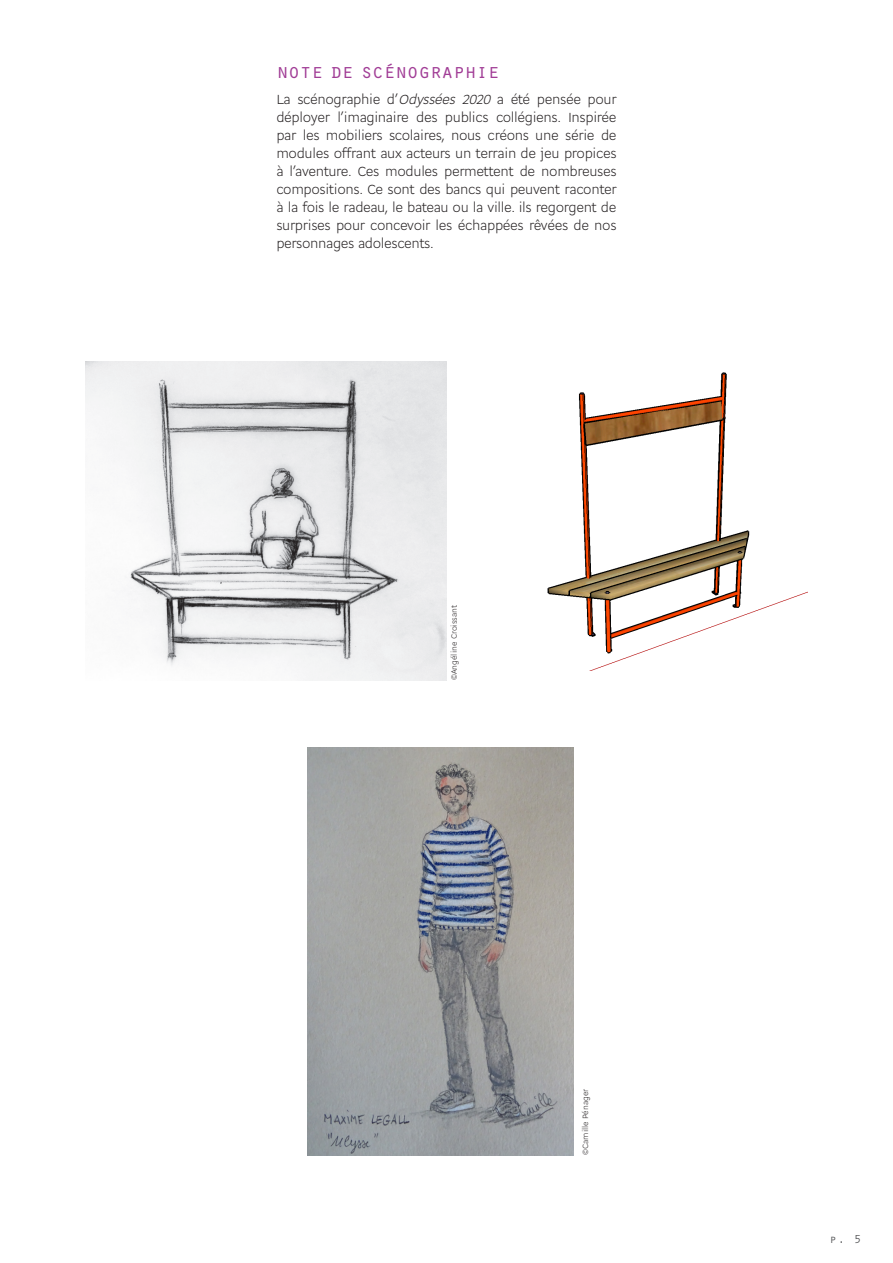
<style>
.page{position:relative;width:893px;height:1263px;background:#fff}
.page>*{position:absolute;margin:0;border:0;box-sizing:border-box;transform-origin:0 0}
.Titre_de_partie{font:21px "Orator Std";letter-spacing:-.05em;color:#a13d96}
.t1{font:300 14.25px/18px "Cogito";letter-spacing:-.025em;color:#231f20;text-align:justify}
.t2{font:12px "Orator Std";color:#57585a}
.crédit{font:300 8.25px "Cogito";color:#231f20}
.s1{font-style:italic}
</style>
<div class="page">
<img style="left:308px;top:748px;width:266px;height:407px">
<img style="left:85px;top:361px;width:361px;height:319px">
<img style="left:547px;top:372px;width:261px;height:299px">
<p class="Titre_de_partie" style="left:276px;top:56px;width:225px">note de scénographie</p>
<p class="t1" style="left:276px;top:91px;width:342px">La scénographie d’<span class="s1">Odyssées 2020</span> a été pensée pour déployer l’imaginaire des publics collégiens. Inspirée par les mobiliers scolaires, nous créons une série de modules offrant aux acteurs un terrain de jeu propices à l’aventure. Ces modules permettent de nombreuses compositions. Ce sont des bancs qui peuvent raconter à la fois le radeau, le bateau ou la ville. ils regorgent de surprises pour concevoir les échappées rêvées de nos personnages adolescents.</p>
<p class="crédit" style="left:450px;top:680px;width:77px;rotate:-90deg">©Angéline Croissant</p>
<p class="crédit" style="left:581px;top:1155px;width:68px;rotate:-90deg">©Camille Pénager</p>
<p class="t2" style="left:830px;top:1231px;width:33px">p. 5</p>
</div>
